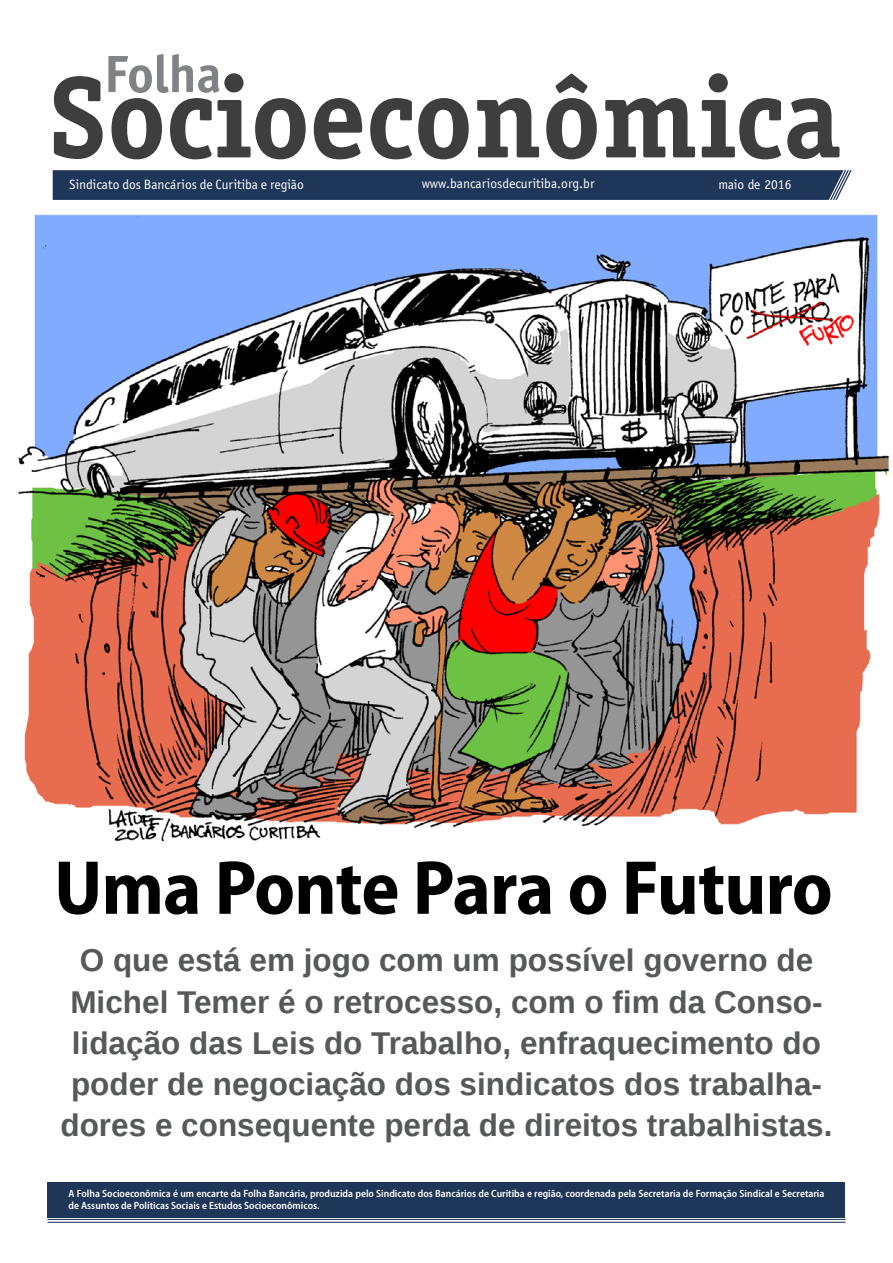
<style>
.page{position:relative;width:893px;height:1263px;background:#fff}
.page>*{position:absolute;margin:0;border:0;box-sizing:border-box;transform-origin:0 0}
.t1{font:700 semi-condensed 77.25px "Myriad Pro";letter-spacing:-.015em;color:#000}
.t2{font:700 31.5px/41.2px "Liberation Sans";color:#57585a;text-align:center}
.t3{font:13.5px "Officina San ITC";color:#fff}
.t4{font:13.5px "Officina Sans Std";letter-spacing:-.015em;color:#fff}
.t5{font:600 semi-condensed 10.5px/12px "Myriad Pro";color:#fff}
</style>
<div class="page">
<img style="left:18px;top:191px;width:871px;height:651px">
<div style="left:48px;top:1182px;width:797px;height:35px;background:#1e3758"></div>
<svg style="left:53px;top:170px;width:799px;height:30px;background:#233b5b"></svg>
<svg style="left:314px;top:98px;width:48px;height:61px"></svg>
<svg style="left:370px;top:98px;width:42px;height:61px"></svg>
<svg style="left:418px;top:98px;width:51px;height:61px"></svg>
<svg style="left:477px;top:98px;width:62px;height:59px"></svg>
<svg style="left:546px;top:74px;width:51px;height:85px"></svg>
<svg style="left:605px;top:98px;width:90px;height:59px"></svg>
<svg style="left:702px;top:73px;width:79px;height:86px"></svg>
<svg style="left:787px;top:98px;width:52px;height:61px"></svg>
<svg style="left:54px;top:54px;width:252px;height:105px"></svg>
<hr style="left:48px;top:1222px;width:797px;height:1px;background:#1e3758">
<hr style="left:48px;top:1219px;width:797px;height:1px;background:#1e3758">
<p class="t3" style="left:69px;top:176px;width:236px">Sindicato dos Bancários de Curitiba e região</p>
<p class="t3" style="left:422px;top:176px;width:174px">www.bancariosdecuritiba.org.br</p>
<p class="t4" style="left:718px;top:176px;width:75px">maio de 2016</p>
<p class="t1" style="left:54px;top:838px;width:780px">Uma Ponte Para o Futuro</p>
<p class="t2" style="left:60px;top:939px;width:774px">O que está em jogo com um possível governo de Michel Temer é o retrocesso, com o fim da Conso&shy;lidação das Leis do Trabalho, enfraquecimento do poder de negociação dos sindicatos dos trabalha&shy;dores e consequente perda de direitos trabalhistas.</p>
<p class="t5" style="left:69px;top:1187px;width:757px">A Folha Socioeconômica é um encarte da Folha Bancária, produzida pelo Sindicato dos Bancários de Curitiba e região, coordenada pela Secretaria de Formação Sindical e Secretaria de Assuntos de Políticas Sociais e Estudos Socioeconômicos.</p>
</div>
